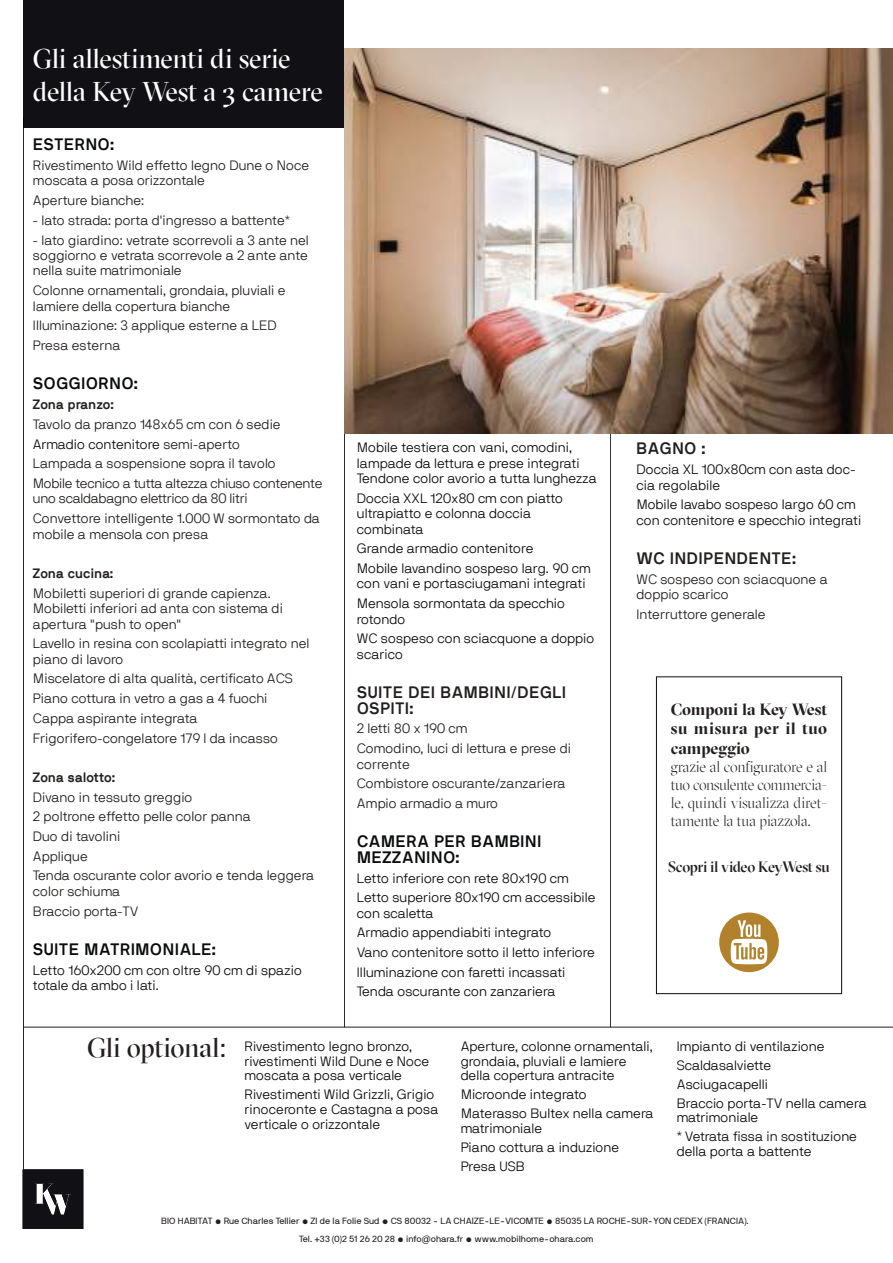
<style>
.page{position:relative;width:893px;height:1263px;background:#fff}
.page>*{position:absolute;margin:0;border:0;box-sizing:border-box;transform-origin:0 0}
.t1{font:27px/32.4px "GT Sectra Display";letter-spacing:-.01em;color:#fff}
.t2{font:700 16.5px/15.5px "NB International Pro";letter-spacing:.02em;color:#0b0c0e}
.t3{font:700 16.5px/15.5px "NB International Pro";letter-spacing:.02em;color:#241f1f}
.t4{font:700 16.5px/19.8px "GT Sectra Display";color:#241f1f;text-align:justify}
.t5{font:300 15px/18px "GT Sectra Display";color:#241f1f;text-align:justify}
.t6{font:500 15px "GT Sectra Display";letter-spacing:-.02em;color:#241f1f}
.t7{font:300 13.5px/19.6px "NB International Pro";color:#241f1f}
.t8{font:300 13.5px/19.6px "NB International Pro";color:#0b0c0e}
.t9{font:300 13.5px/18.9px "NB International Pro";color:#0c0c0f}
.t10{font:300 13.5px/19.6px "NB International Pro";letter-spacing:-.02em;color:#241f1f}
.t11{font:700 13.5px "NB International Pro";letter-spacing:-.01em;color:#241f1f}
.t12{font:9px/18px "NB International Pro";color:#241f1f}
.s1{color:#0b0c0e}
.s2{font-family:"GT Sectra Display";font-weight:400;font-size:27px;color:#241f1f}
</style>
<div class="page">
<div style="left:23px;top:0;width:321px;height:128px;background:#101015"></div>
<hr style="left:23px;top:118px;width:1px;height:1051px;background:#241f1f">
<hr style="left:344px;top:434px;width:1px;height:593px;background:#241f1f">
<hr style="left:610px;top:434px;width:1px;height:593px;background:#241f1f">
<hr style="left:24px;top:1027px;width:869px;height:1px;background:#241f1f">
<svg style="left:23px;top:1169px;width:60px;height:60px;background:#2b2a2f"></svg>
<img style="left:344px;top:48px;width:549px;height:386px">
<div style="left:656px;top:677px;width:186px;height:317px;border:1px solid #0c0c0f"></div>
<svg style="left:719px;top:912px;width:60px;height:60px"></svg>
<h1 class="t1" style="left:33px;top:42px;width:292px">Gli allestimenti di serie della Key West a 3 camere</h1>
<p class="t2" style="left:33px;top:137px;width:83px">ESTERNO:</p>
<p class="t7" style="left:33px;top:158px;width:278px;line-height:15.5px">Rivestimento Wild effetto legno Dune o Noce moscata a posa orizzontale</p>
<p class="t7" style="left:33px;top:191px;width:113px">Aperture bianche:</p>
<p class="t7" style="left:33px;top:210px;width:259px">- lato strada: porta d'ingresso a battente*</p>
<p class="t7" style="left:33px;top:232px;width:277px;line-height:15.5px;text-align:justify">- lato giardino: vetrate scorrevoli a 3 ante nel soggiorno e vetrata scorrevole a 2 ante ante nella suite matrimoniale</p>
<p class="t7" style="left:33px;top:283px;width:254px;line-height:15.5px">Colonne ornamentali, grondaia, pluviali e lamiere della copertura bianche</p>
<p class="t7" style="left:33px;top:316px;width:245px">Illuminazione: 3 applique esterne a LED<br>Presa esterna</p>
<p class="t2" style="left:33px;top:376px;width:107px">SOGGIORNO:</p>
<p class="t11" style="left:33px;top:397px;width:83px">Zona pranzo:</p>
<p class="t7" style="left:33px;top:414px;width:291px">Tavolo da pranzo 148x65 cm con 6 sedie <span class="s1">Armadio contenitore</span> semi-aperto<br>Lampada a sospensione sopra il tavolo<br>Mobile tecnico a tutta altezza chiuso contenente</p>
<p class="t10" style="left:33px;top:489px;width:289px">uno scaldabagno elettrico da 80 litri<br>Convettore intelligente 1.000 W sormontato da</p>
<p class="t7" style="left:33px;top:524px;width:177px">mobile a mensola con presa</p>
<p class="t11" style="left:33px;top:565px;width:82px">Zona cucina:</p>
<p class="t7" style="left:33px;top:585px;width:252px;line-height:15.5px">Mobiletti superiori di grande capienza.<br>Mobiletti inferiori ad anta con sistema di apertura "push to open"</p>
<p class="t7" style="left:33px;top:636px;width:278px;line-height:15.5px">Lavello in resina con scolapiatti integrato nel piano di lavoro</p>
<p class="t7" style="left:33px;top:669px;width:261px">Miscelatore di alta qualità, certificato ACS Piano cottura in vetro a gas a 4 fuochi Cappa aspirante integrata Frigorifero-congelatore 179 l da incasso</p>
<p class="t11" style="left:33px;top:769px;width:84px">Zona salotto:</p>
<p class="t7" style="left:33px;top:787px;width:283px">Divano in tessuto greggio<br>2 poltrone effetto pelle color panna<br>Duo di tavolini<br>Applique<br>Tenda oscurante color avorio e tenda leggera</p>
<p class="t7" style="left:33px;top:881px;width:107px">color schiuma<br>Braccio porta-TV</p>
<p class="t2" style="left:33px;top:941px;width:185px">SUITE MATRIMONIALE:</p>
<p class="t8" style="left:33px;top:962px;width:271px;line-height:15.5px">Letto 160x200 cm con oltre 90 cm di spazio totale da ambo i lati.</p>
<p class="t8" style="left:357px;top:440px;width:241px;line-height:15.5px">Mobile testiera con vani, comodini, lampade da lettura e prese integrati<br>Tendone color avorio a tutta lunghezza</p>
<p class="t8" style="left:357px;top:490px;width:208px;line-height:15.5px">Doccia XXL 120x80 cm con piatto ultrapiatto e colonna doccia combinata</p>
<p class="t8" style="left:357px;top:539px;width:235px">Grande armadio contenitore<br>Mobile lavandino sospeso larg. 90 cm</p>
<p class="t8" style="left:357px;top:574px;width:230px">con vani e portasciugamani integrati<br>Mensola sormontata da specchio</p>
<p class="t8" style="left:357px;top:609px;width:239px">rotondo<br>WC sospeso con sciacquone a doppio</p>
<p class="t8" style="left:357px;top:644px;width:48px">scarico</p>
<p class="t3" style="left:357px;top:684px;width:211px">SUITE DEI BAMBINI/DEGLI<br>OSPITI:</p>
<p class="t7" style="left:357px;top:719px;width:216px">2 letti 80 x 190 cm<br>Comodino, luci di lettura e prese di</p>
<p class="t7" style="left:357px;top:754px;width:210px">corrente<br>Combistore oscurante/zanzariera<br>Ampio armadio a muro</p>
<p class="t2" style="left:357px;top:834px;width:186px">CAMERA PER BAMBINI<br>MEZZANINO:</p>
<p class="t8" style="left:357px;top:868px;width:240px">Letto inferiore con rete 80x190 cm<br>Letto superiore 80x190 cm accessibile</p>
<p class="t8" style="left:357px;top:903px;width:240px">con scaletta<br>Armadio appendiabiti integrato<br>Vano contenitore sotto il letto inferiore<br>Illuminazione con faretti incassati<br>Tenda oscurante con zanzariera</p>
<p class="t3" style="left:637px;top:441px;width:71px">BAGNO :</p>
<p class="t8" style="left:636px;top:462px;width:220px;line-height:15.5px">Doccia XL 100x80cm con asta doc&shy;cia regolabile</p>
<p class="t8" style="left:636px;top:497px;width:226px;line-height:15.5px">Mobile lavabo sospeso largo 60 cm con contenitore e specchio integrati</p>
<p class="t3" style="left:637px;top:550px;width:161px">WC INDIPENDENTE:</p>
<p class="t7" style="left:636px;top:571px;width:193px;line-height:15.5px">WC sospeso con sciacquone a doppio scarico</p>
<p class="t7" style="left:636px;top:604px;width:131px">Interruttore generale</p>
<p class="t4" style="left:671px;top:698px;width:158px">Componi la Key West su misura per il tuo campeggio</p>
<p class="t5" style="left:671px;top:758px;width:158px">grazie al configuratore e al tuo consulente commercia&shy;le, quindi visualizza diret&shy;tamente la tua piazzola.</p>
<p class="t6" style="left:668px;top:857px;width:163px">Scopri il video KeyWest su</p>
<p class="t9" style="left:244px;top:1039px;width:186px;line-height:14.7px;text-indent:-157px"><span class="s2">Gli optional:</span> Rivestimento legno bronzo, rivestimenti Wild Dune e Noce moscata a posa verticale</p>
<p class="t9" style="left:244px;top:1087px;width:196px;line-height:14.7px">Rivestimenti Wild Grizzli, Grigio rinoceronte e Castagna a posa verticale o orizzontale</p>
<p class="t9" style="left:461px;top:1039px;width:194px;line-height:14.7px">Aperture, colonne ornamentali, grondaia, pluviali e lamiere della copertura antracite</p>
<p class="t9" style="left:461px;top:1085px;width:195px">Microonde integrato<br>Materasso Bultex nella camera</p>
<p class="t9" style="left:461px;top:1119px;width:160px">matrimoniale<br>Piano cottura a induzione<br>Presa USB</p>
<p class="t9" style="left:677px;top:1037px;width:191px">Impianto di ventilazione<br>Scaldasalviette<br>Asciugacapelli<br>Braccio porta-TV nella camera</p>
<p class="t9" style="left:677px;top:1108px;width:182px">matrimoniale<br>* Vetrata fissa in sostituzione</p>
<p class="t9" style="left:677px;top:1142px;width:136px">della porta a battente</p>
<p class="t12" style="left:299px;top:1211px;width:451px;text-indent:-138px">BIO HABITAT • Rue Charles Tellier • ZI de la Folie Sud • CS 80032 - LA CHAIZE-LE-VICOMTE • 85035 LA ROCHE-SUR-YON CEDEX (FRANCIA).<br>Tel. +33 (0)2 51 26 20 28 • info@ohara.fr • www.mobilhome-ohara.com</p>
</div>
